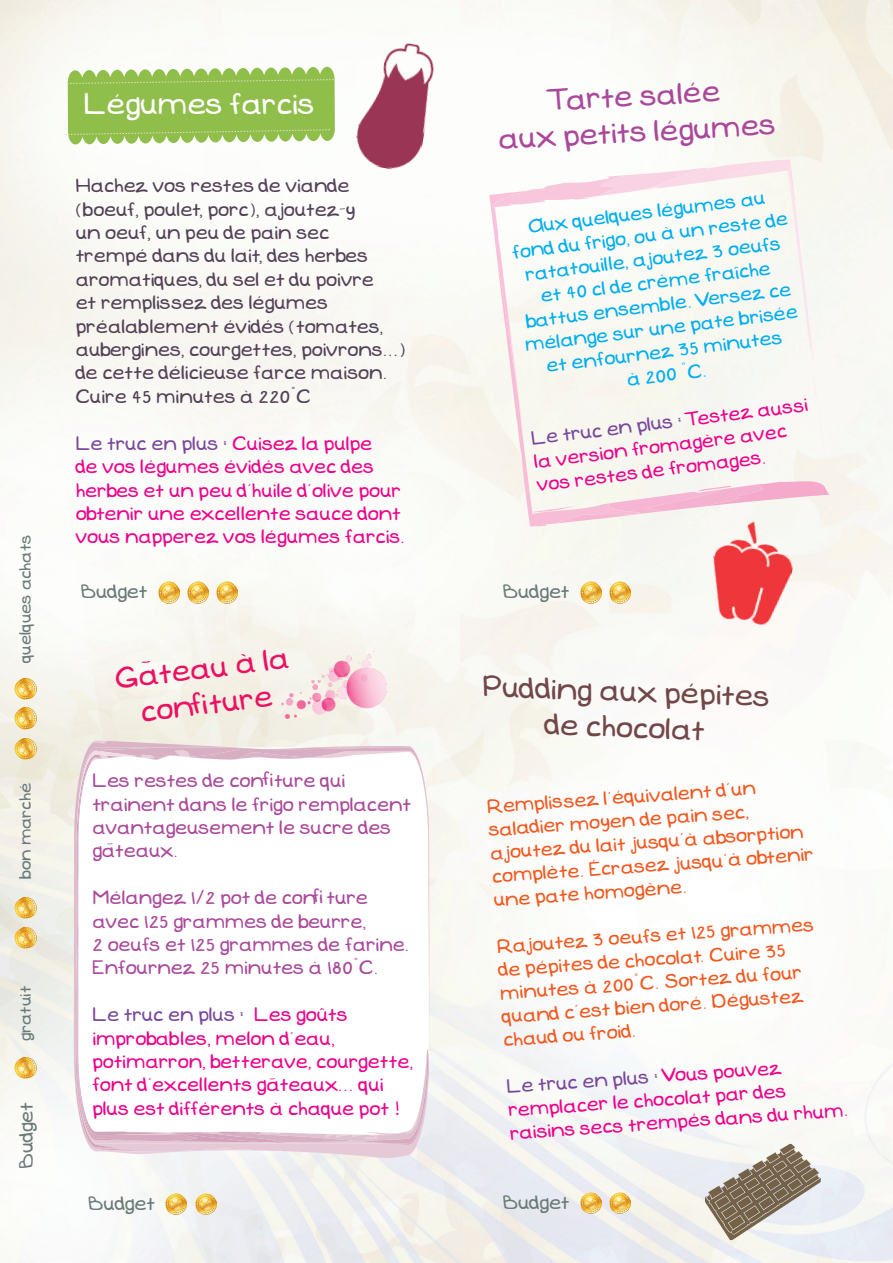
<style>
.page{position:relative;width:893px;height:1263px;background:#fff}
.page>*{position:absolute;margin:0;border:0;box-sizing:border-box;transform-origin:0 0}
.t1{font:30px "What Do We Do All Day";color:#72474a}
.t2{font:30px "What Do We Do All Day";color:#aa499b}
.t3{font:30px/36px "What Do We Do All Day";color:#ec1163;text-align:center}
.t4{font:30px "What Do We Do All Day";color:#fff}
.t5{font:19.5px/23.4px "What Do We Do All Day";color:#ed028c}
.t6{font:19.5px/23.4px "What Do We Do All Day";color:#534157}
.t7{font:19.5px/23.4px "What Do We Do All Day";color:#f15921}
.t8{font:19.5px/23.4px "What Do We Do All Day";color:#aa499b}
.t9{font:19.5px/23.4px "What Do We Do All Day";color:#00aeef;text-align:center}
.t10{font:19.5px "What Do We Do All Day";color:#697a78}
.t11{font:16.5px "What Do We Do All Day";color:#697a78}
.s1{font-size:24px}
.s2{color:#79479c}
</style>
<div class="page">
<img style="left:0;top:0;width:893px;height:1263px">
<svg style="left:74px;top:746px;width:355px;height:412px"></svg>
<svg style="left:65px;top:67px;width:270px;height:77px;background:#9cc55e"></svg>
<img style="left:281px;top:651px;width:106px;height:68px">
<svg style="left:489px;top:159px;width:341px;height:368px"></svg>
<img style="left:158px;top:581px;width:21px;height:22px">
<img style="left:216px;top:581px;width:22px;height:22px">
<img style="left:188px;top:581px;width:21px;height:22px">
<img style="left:580px;top:581px;width:21px;height:22px">
<img style="left:610px;top:581px;width:21px;height:22px">
<img style="left:166px;top:1193px;width:21px;height:22px">
<img style="left:195px;top:1193px;width:21px;height:22px">
<img style="left:580px;top:1192px;width:21px;height:22px">
<img style="left:610px;top:1192px;width:21px;height:22px">
<img style="left:703px;top:515px;width:96px;height:115px">
<img style="left:352px;top:37px;width:87px;height:137px">
<img style="left:703px;top:1142px;width:119px;height:100px">
<img style="left:15px;top:1057px;width:22px;height:22px">
<img style="left:15px;top:927px;width:22px;height:21px">
<img style="left:15px;top:897px;width:22px;height:21px">
<img style="left:15px;top:738px;width:22px;height:21px">
<img style="left:15px;top:708px;width:22px;height:21px">
<img style="left:15px;top:678px;width:22px;height:21px">
<svg style="left:189px;top:691px;width:19px;height:23px"></svg>
<p class="t11" style="left:17px;top:663px;width:129px;rotate:-90deg">quelques achats</p>
<p class="t11" style="left:17px;top:879px;width:98px;rotate:-90deg">bon marché</p>
<p class="t11" style="left:17px;top:1041px;width:56px;rotate:-90deg">gratuit</p>
<p class="t10" style="left:16px;top:1169px;width:69px;rotate:-90deg">Budget</p>
<p class="t4" style="left:84px;top:89px;width:232px">Légumes farcis</p>
<p class="t6" style="left:76px;top:174px;width:331px">Hachez vos restes de viande (boeuf, poulet, porc), ajoutez-y<br>un oeuf, un peu de pain sec trempé dans du lait, des herbes aromatiques, du sel et du poivre<br>et remplissez des légumes préalablement évidés (tomates, aubergines, courgettes, poivrons...) de cette délicieuse farce maison.<br>Cuire <span class="s1">45</span> minutes à <span class="s1">220</span>°C</p>
<p class="t5" style="left:76px;top:432px;width:331px"><span class="s2">Le truc en plus :</span> Cuisez la pulpe<br>de vos légumes évidés avec des herbes et un peu d’huile d’olive pour obtenir une excellente sauce dont vous napperez vos légumes farcis.</p>
<p class="t2" style="left:549px;top:85px;width:172px;rotate:-3deg">Tarte salée</p>
<p class="t2" style="left:497px;top:124px;width:279px;rotate:-3deg">aux petits légumes</p>
<p class="t9" style="left:508px;top:218px;width:278px;rotate:-7deg">Aux quelques légumes au fond du frigo, ou à un reste de ratatouille, ajoutez <span class="s1">3</span> oeufs et <span class="s1">40</span> cl de crème fraîche battus ensemble. Versez ce mélange sur une pâte brisée et enfournez <span class="s1">35</span> minutes</p>
<p class="t9" style="left:626px;top:368px;width:82px;rotate:-7deg">à <span class="s1">200</span> °C.</p>
<p class="t5" style="left:530px;top:427px;width:280px;rotate:-7deg"><span class="s2">Le truc en plus :</span> Testez aussi la version fromagère avec vos restes de fromages.</p>
<p class="t10" style="left:80px;top:582px;width:69px">Budget</p>
<p class="t10" style="left:502px;top:582px;width:69px">Budget</p>
<p class="t3" style="left:113px;top:662px;width:177px;rotate:-7deg">Gateau à la coni ture</p>
<p class="t3" style="left:141px;top:646px;width:11px">-</p>
<p class="t8" style="left:262px;top:768px;width:13px">fi</p>
<p class="t8" style="left:92px;top:769px;width:320px">Les restes de coniture qui trainent dans le frigo remplacent avantageusement le sucre des gateaux.</p>
<p class="t8" style="left:92px;top:886px;width:277px">Mélangez <span class="s1">1/2</span> pot de confiture avec <span class="s1">125</span> grammes de beurre,</p>
<p class="t8" style="left:92px;top:933px;width:319px"><span class="s1">2</span> oeufs et <span class="s1">125</span> grammes de farine.<br>Enfournez <span class="s1">25</span> minutes à <span class="s1">180</span>°C.</p>
<p class="t5" style="left:92px;top:1003px;width:322px"><span class="s2">Le truc en plus :</span> Les goûts improbables, melon d’eau, potimarron, betterave, courgette, font d’excellents gateaux... qui plus est différents à chaque pot !</p>
<p class="t8" style="left:107px;top:833px;width:8px">-</p>
<p class="t8" style="left:312px;top:885px;width:13px">fi</p>
<p class="t5" style="left:269px;top:1068px;width:8px">-</p>
<p class="t1" style="left:483px;top:671px;width:289px;rotate:2deg">Pudding aux pépites</p>
<p class="t1" style="left:545px;top:709px;width:161px;rotate:2deg">de chocolat</p>
<p class="t7" style="left:486px;top:795px;width:271px;rotate:-4deg">Remplissez l’équivalent d’un saladier moyen de pain sec,</p>
<p class="t7" style="left:490px;top:842px;width:324px;rotate:-4deg">ajoutez du lait jusqu’à absorption complète. Écrasez jusqu’à obtenir une pâte homogène.</p>
<p class="t7" style="left:496px;top:935px;width:319px;rotate:-4deg">Rajoutez <span class="s1">3</span> oeufs et <span class="s1">125</span> grammes de pépites de chocolat. Cuire <span class="s1">35 </span>minutes à <span class="s1">200</span>°C. Sortez du four quand c’est bien doré. Dégustez chaud ou froid.</p>
<p class="t5" style="left:506px;top:1075px;width:341px;rotate:-4deg"><span class="s2">Le truc en plus :</span> Vous pouvez remplacer le chocolat par des raisins secs trempés dans du rhum.</p>
<p class="t10" style="left:88px;top:1193px;width:69px">Budget</p>
<p class="t10" style="left:502px;top:1192px;width:69px">Budget</p>
</div>
